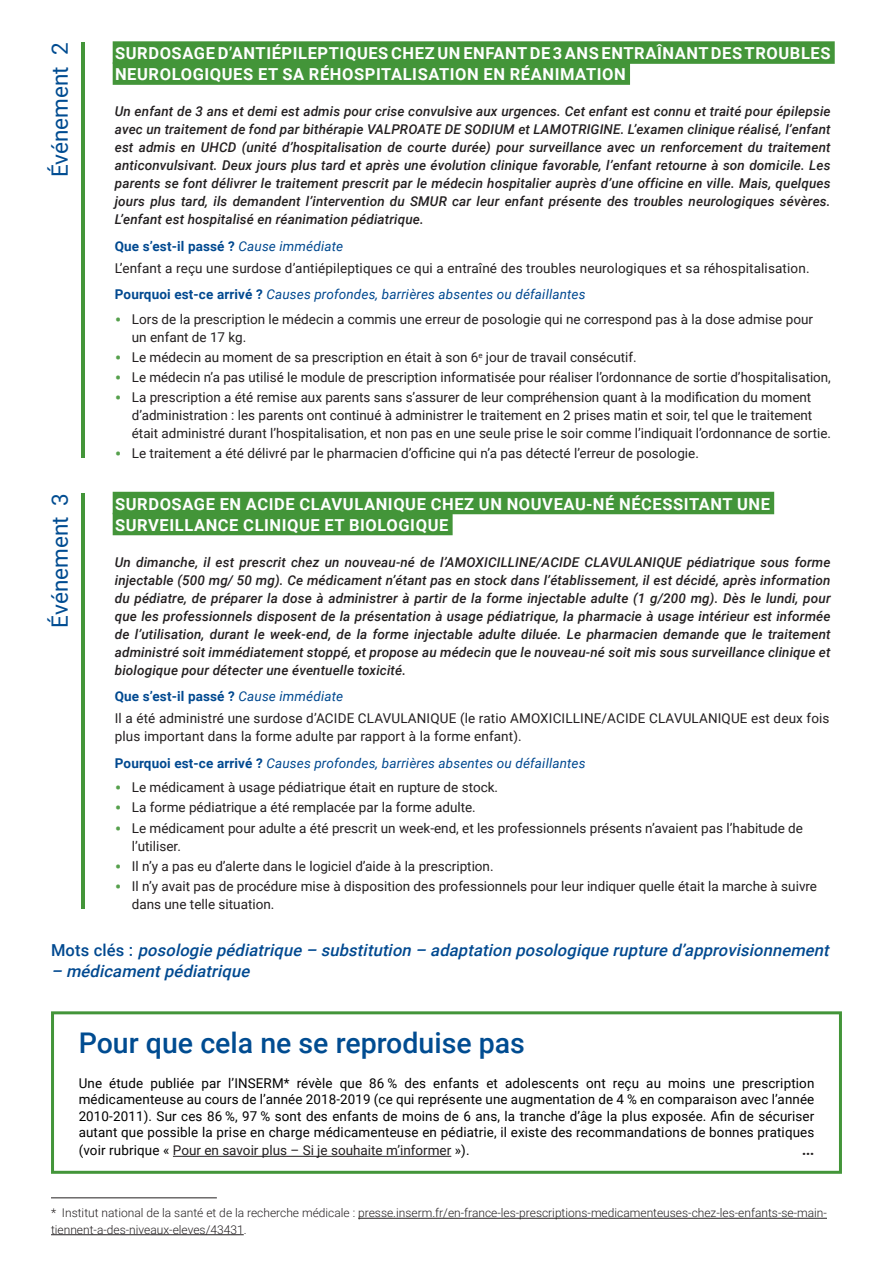
<style>
.page{position:relative;width:893px;height:1263px;background:#fff}
.page>*{position:absolute;margin:0;border:0;box-sizing:border-box;transform-origin:0 0}
.t1{font:500 28.5px "Roboto";color:#004c91}
.t2{font:22.5px "Roboto";color:#004c91}
.RUBRIQUE{font:700 16.5px "Roboto";letter-spacing:.035em;color:#fff}
.t3{font:italic 500 16.5px "Roboto";color:#014990}
.texte_courant{font:13.5px/18px "Roboto";color:#231f20}
.texte_courant-2{font:italic 500 13.5px/18px "Roboto";letter-spacing:.01em;color:#231f20;text-align:justify}
.texte_courant-3{font:13.5px/16.5px "Roboto";letter-spacing:.01em;color:#000;text-align:justify}
.titre_1{font:italic 13.5px "Roboto";letter-spacing:.01em;color:#014990}
.titre_1-2{font:700 13.5px "Roboto";letter-spacing:.01em;color:#014990}
.texte_courant-4{font:900 13.5px "Roboto";color:#231f20}
.note_bas_de_page{font:300 12px/16.5px "Roboto";color:#231f20}
.s1{font-weight:400;font-style:italic}
.s2{font-weight:700;font-style:normal}
.s3{font-weight:300;font-size:21px;color:#56a04d}
.s4{font-style:normal}
.s5{color:#000}
</style>
<div class="page">
<hr style="left:82px;top:43px;width:3px;height:415px;background:#439539">
<div style="left:113px;top:41px;width:722px;height:23px;background:#439539"></div>
<div style="left:113px;top:62px;width:517px;height:23px;background:#439539"></div>
<hr style="left:82px;top:493px;width:3px;height:416px;background:#439539">
<div style="left:113px;top:492px;width:661px;height:22px;background:#439539"></div>
<div style="left:113px;top:513px;width:340px;height:22px;background:#439539"></div>
<div style="left:51px;top:1011px;width:791px;height:163px;border:3px solid #439539"></div>
<hr style="left:173px;top:1156px;width:278px;height:1px;background:#231f20">
<hr style="left:51px;top:1197px;width:166px;height:1px;background:#231f20">
<hr style="left:358px;top:1218px;width:469px;height:1px;background:#231f20">
<hr style="left:51px;top:1234px;width:193px;height:1px;background:#231f20">
<p class="t2" style="left:44px;top:177px;width:136px;rotate:-90deg">Événement 2</p>
<p class="t2" style="left:44px;top:628px;width:136px;rotate:-90deg">Événement 3</p>
<p class="RUBRIQUE" style="left:115px;top:42px;width:717px">SURDOSAGE D’ANTIÉPILEPTIQUES CHEZ UN ENFANT DE 3 ANS ENTRAÎNANT DES TROUBLES</p>
<p class="RUBRIQUE" style="left:115px;top:63px;width:512px">NEUROLOGIQUES ET SA RÉHOSPITALISATION EN RÉANIMATION</p>
<p class="texte_courant-2" style="left:115px;top:102px;width:717px">Un enfant de 3 ans et demi est admis pour crise convulsive aux urgences. Cet enfant est connu et traité pour épilepsie avec un traitement de fond par bithérapie VALPROATE DE SODIUM et LAMOTRIGINE. L’examen clinique réalisé, l’enfant est admis en UHCD (unité d’hospitalisation de courte durée) pour surveillance avec un renforcement du traitement anticonvulsivant. Deux jours plus tard et après une évolution clinique favorable, l’enfant retourne à son domicile. Les parents se font délivrer le traitement prescrit par le médecin hospitalier auprès d’une officine en ville. Mais, quelques jours plus tard, ils demandent l’intervention du SMUR car leur enfant présente des troubles neurologiques sévères.<br>L’enfant est hospitalisé en réanimation pédiatrique.</p>
<p class="titre_1-2" style="left:115px;top:236px;width:230px">Que s’est-il passé ? <span class="s1">Cause immédiate</span></p>
<p class="texte_courant" style="left:115px;top:259px;width:696px">L’enfant a reçu une surdose d’antiépileptiques ce qui a entraîné des troubles neurologiques et sa réhospitalisation.</p>
<p class="titre_1" style="left:115px;top:285px;width:472px"><span class="s2">Pourquoi est-ce arrivé ?</span> Causes profondes, barrières absentes ou défaillantes</p>
<p class="texte_courant" style="left:132px;top:310px;width:683px;text-indent:-17px"><span class="s3">•</span> Lors de la prescription le médecin a commis une erreur de posologie qui ne correspond pas à la dose admise pour un enfant de 17 kg.</p>
<p class="texte_courant" style="left:115px;top:348px;width:523px"><span class="s3">•</span> Le médecin au moment de sa prescription en était à son 6<sup>e</sup> jour de travail consécutif.</p>
<p class="texte_courant" style="left:115px;top:368px;width:718px"><span class="s3">•</span> Le médecin n’a pas utilisé le module de prescription informatisée pour réaliser l’ordonnance de sortie d’hospitalisation,</p>
<p class="texte_courant" style="left:132px;top:388px;width:701px;text-indent:-17px"><span class="s3">•</span> La prescription a été remise aux parents sans s’assurer de leur compréhension quant à la modification du moment d’administration : les parents ont continué à administrer le traitement en 2 prises matin et soir, tel que le traitement était administré durant l’hospitalisation, et non pas en une seule prise le soir comme l’indiquait l’ordonnance de sortie.</p>
<p class="texte_courant" style="left:115px;top:444px;width:586px"><span class="s3">•</span> Le traitement a été délivré par le pharmacien d’officine qui n’a pas détecté l’erreur de posologie.</p>
<p class="RUBRIQUE" style="left:115px;top:492px;width:656px">SURDOSAGE EN ACIDE CLAVULANIQUE CHEZ UN NOUVEAU-NÉ NÉCESSITANT UNE</p>
<p class="RUBRIQUE" style="left:115px;top:513px;width:335px">SURVEILLANCE CLINIQUE ET BIOLOGIQUE</p>
<p class="texte_courant-2" style="left:115px;top:552px;width:717px">Un dimanche, il est prescrit chez un nouveau-né de l’AMOXICILLINE/ACIDE CLAVULANIQUE pédiatrique sous forme injectable (500 mg/ 50 mg). Ce médicament n’étant pas en stock dans l’établissement, il est décidé, après information du pédiatre, de préparer la dose à administrer à partir de la forme injectable adulte (1 g/200 mg). Dès le lundi, pour que les professionnels disposent de la présentation à usage pédiatrique, la pharmacie à usage intérieur est informée de l’utilisation, durant le week-end, de la forme injectable adulte diluée. Le pharmacien demande que le traitement administré soit immédiatement stoppé, et propose au médecin que le nouveau-né soit mis sous surveillance clinique et biologique pour détecter une éventuelle toxicité.</p>
<p class="titre_1-2" style="left:115px;top:687px;width:230px">Que s’est-il passé ? <span class="s1">Cause immédiate</span></p>
<p class="texte_courant" style="left:115px;top:709px;width:716px">Il a été administré une surdose d’ACIDE CLAVULANIQUE (le ratio AMOXICILLINE/ACIDE CLAVULANIQUE est deux fois plus important dans la forme adulte par rapport à la forme enfant).</p>
<p class="titre_1" style="left:115px;top:754px;width:472px"><span class="s2">Pourquoi est-ce arrivé ?</span> Causes profondes, barrières absentes ou défaillantes</p>
<p class="texte_courant" style="left:115px;top:778px;width:385px"><span class="s3">•</span> Le médicament à usage pédiatrique était en rupture de stock.</p>
<p class="texte_courant" style="left:115px;top:798px;width:363px"><span class="s3">•</span> La forme pédiatrique a été remplacée par la forme adulte.</p>
<p class="texte_courant" style="left:132px;top:818px;width:673px;text-indent:-17px"><span class="s3">•</span> Le médicament pour adulte a été prescrit un week-end, et les professionnels présents n’avaient pas l’habitude de l’utiliser.</p>
<p class="texte_courant" style="left:115px;top:856px;width:380px"><span class="s3">•</span> Il n’y a pas eu d’alerte dans le logiciel d’aide à la prescription.</p>
<p class="texte_courant" style="left:132px;top:876px;width:687px;text-indent:-17px"><span class="s3">•</span> Il n’y avait pas de procédure mise à disposition des professionnels pour leur indiquer quelle était la marche à suivre dans une telle situation.</p>
<p class="t3" style="left:51px;top:938px;width:784px"><span class="s4">M o t s c l é s :</span> posologie pédiatrique – substitution – adaptation posologique rupture d’approvisionnement</p>
<p class="t3" style="left:51px;top:959px;width:204px">– médicamentpédiatrique</p>
<p class="t1" style="left:79px;top:1023px;width:448px">Pour que cela ne se reproduise pas</p>
<p class="texte_courant-3" style="left:79px;top:1074px;width:737px">Une étude publiée par l’INSERM* révèle que 86 % des enfants et adolescents ont reçu au moins une prescription médicamenteuse au cours de l’année 2018-2019 (ce qui représente une augmentation de 4 % en comparaison avec l’année 2010-2011). Sur ces 86 %, 97 % sont des enfants de moins de 6 ans, la tranche d’âge la plus exposée. Afin de sécuriser autant que possible la prise en charge médicamenteuse en pédiatrie, il existe des recommandations de bonnes pratiques</p>
<p class="texte_courant" style="left:79px;top:1141px;width:392px"><span class="s5">(voir rubrique «</span> Pour en savoir plus – Si je souhaite m’informer <span class="s5">»).</span></p>
<p class="texte_courant-4" style="left:802px;top:1141px;width:14px">...</p>
<p class="note_bas_de_page" style="left:51px;top:1204px;width:777px">* Institut national de la santé et de la recherche médicale : presse.inserm.fr/en-france-les-prescriptions-medicamenteuses-chez-les-enfants-se-main&shy;tiennent-a-des-niveaux-eleves/43431.</p>
</div>
